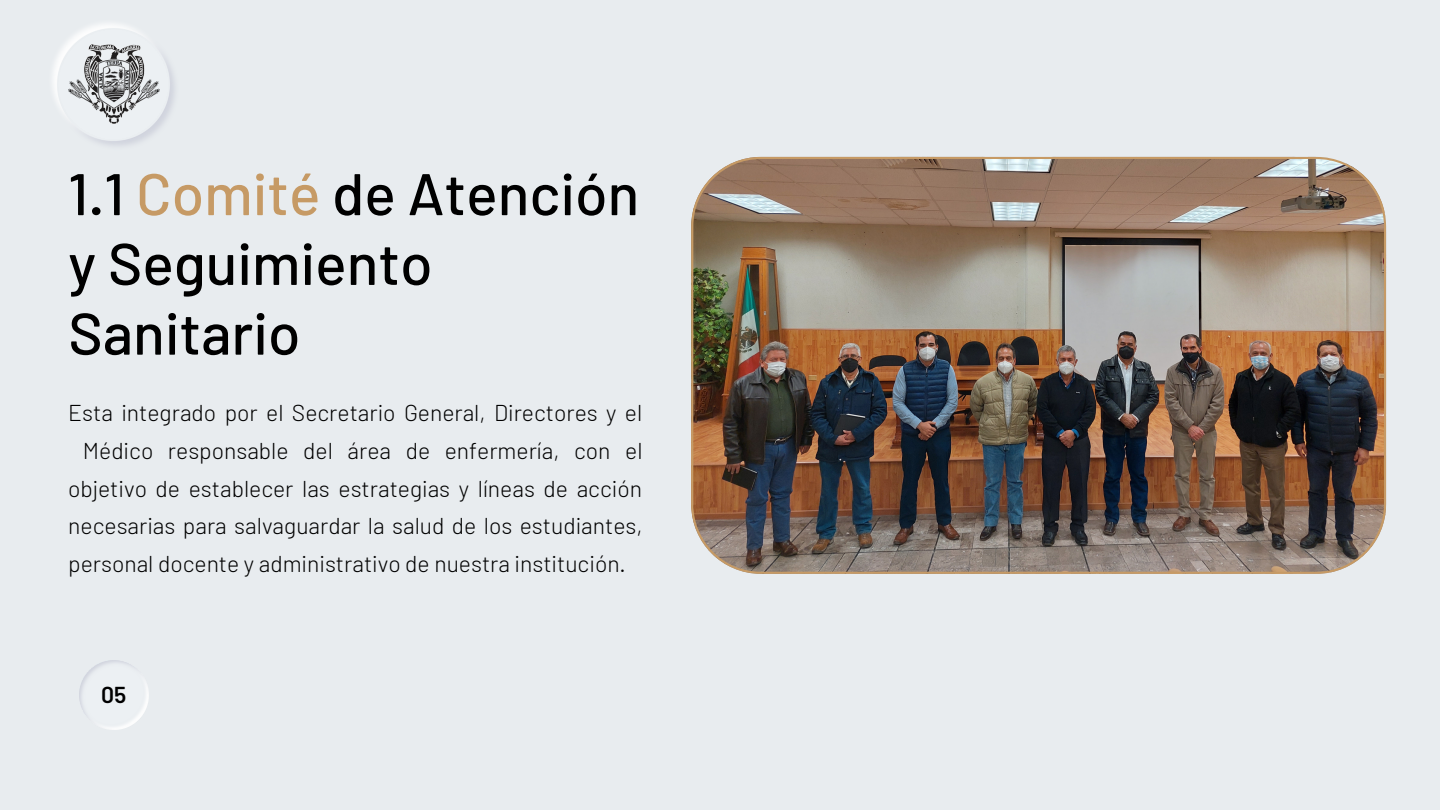
<style>
.page{position:relative;width:1440px;height:810px;background:#e8ecef}
.page>*{position:absolute;margin:0;border:0;box-sizing:border-box;transform-origin:0 0}
.t1{font:500 58.6px/69.8px "Barlow";color:#000}
.t2{font:600 23px "Barlow";color:#000}
.t3{font:300 22.9px "Barlow";color:#000}
.s1{color:#c69a65}
</style>
<div class="page">
<img style="left:79px;top:660px;width:69px;height:69px">
<img style="left:53px;top:24px;width:122px;height:122px">
<img style="left:68px;top:45px;width:91px;height:79px">
<img style="left:691px;top:157px;width:695px;height:417px">
<h1 class="t1" style="left:68px;top:157px;width:573px">1.1 <span class="s1">Comité</span> de Atención y Seguimiento<br>Sanitario</h1>
<p class="t3" style="left:68px;top:398px;width:576px">Esta integrado por el Secretario General, Directores y el</p>
<p class="t3" style="left:83px;top:436px;width:561px">Médico responsable del área de enfermería, con el</p>
<p class="t3" style="left:68px;top:474px;width:575px">objetivo de establecer las estrategias y líneas de acción</p>
<p class="t3" style="left:68px;top:511px;width:576px">necesarias para salvaguardar la salud de los estudiantes,</p>
<p class="t3" style="left:68px;top:549px;width:559px">personal docente y administrativo de nuestra institución.</p>
<p class="t2" style="left:101px;top:680px;width:27px">05</p>
</div>
